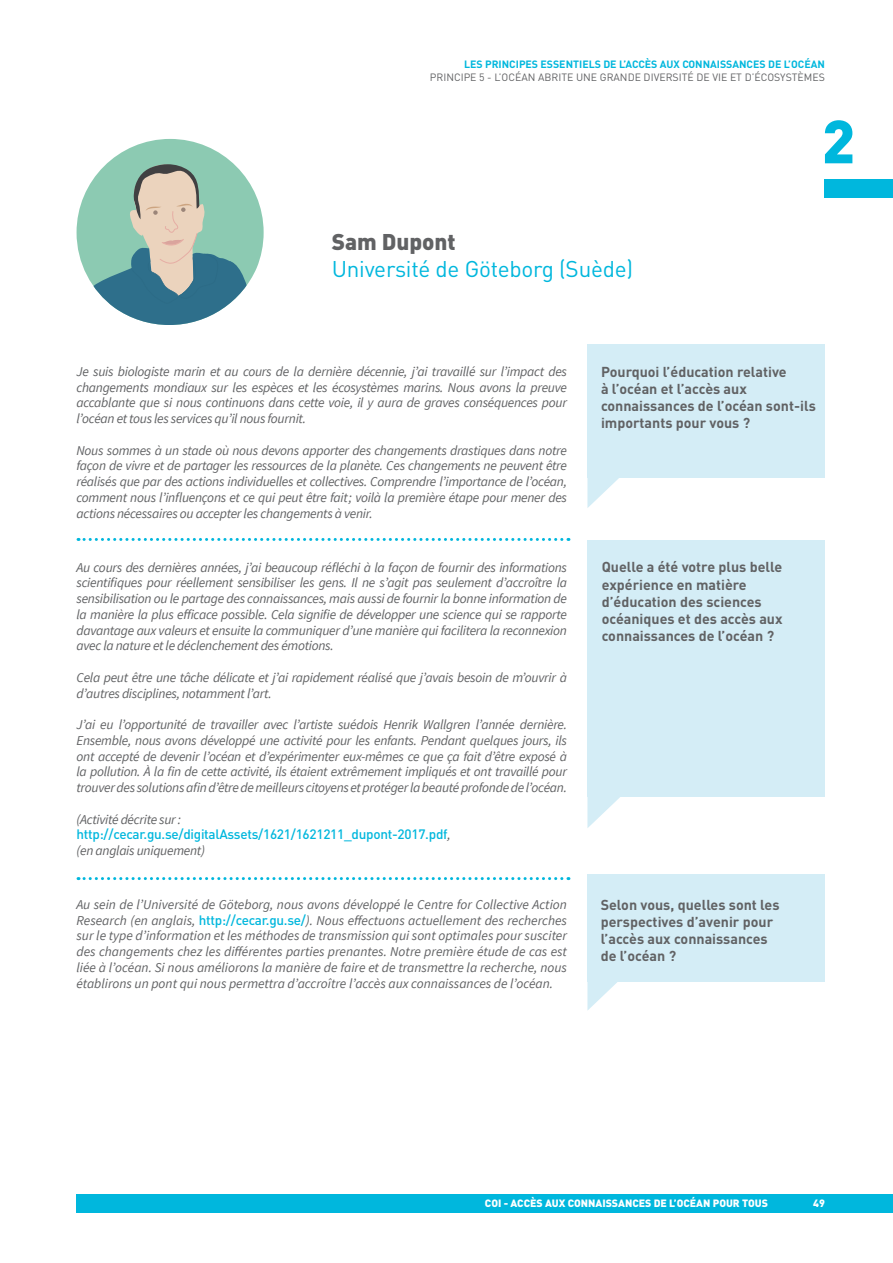
<style>
.page{position:relative;width:893px;height:1263px;background:#fff}
.page>*{position:absolute;margin:0;border:0;box-sizing:border-box;transform-origin:0 0}
.t1{font:900 60px "DINOT";color:#00b7dd}
.t2{font:22.5px "DINOT";letter-spacing:-.01em;color:#00b7dd}
.t3{font:900 22.5px "DINOT";color:#616264}
.t4{font:700 14.25px/17.2px "DINOT";color:#616264}
.t5{font:italic 13.5px/15.8px "Source Sans Pro";letter-spacing:-.02em;color:#616264;text-align:justify}
.t6{font:500 13.5px "DINOT";letter-spacing:-.02em;color:#00b7dd}
.t7{font:10.5px "DINOT";color:#616264}
.t8{font:700 10.5px "DINOT";color:#00b7dd}
.t9{font:900 10.5px "DINOT";color:#fff}
.s1{font-family:"Source Sans Pro";font-weight:400;font-style:italic;color:#616264}
.s2{font-family:"DINOT";font-weight:500;font-style:normal;color:#00b7dd}
</style>
<div class="page">
<div style="left:77px;top:1194px;width:816px;height:18px;background:#00b7dd"></div>
<svg style="left:587px;top:478px;width:32px;height:30px"></svg>
<div style="left:587px;top:344px;width:238px;height:134px;background:#d4edf6"></div>
<svg style="left:587px;top:797px;width:33px;height:31px"></svg>
<div style="left:587px;top:540px;width:238px;height:257px;background:#d4edf6"></div>
<svg style="left:587px;top:982px;width:30px;height:28px"></svg>
<div style="left:587px;top:875px;width:238px;height:107px;background:#d4edf6"></div>
<div style="left:825px;top:179px;width:68px;height:19px;background:#00b7dd"></div>
<svg style="left:78px;top:538px;width:491px;height:3px"></svg>
<svg style="left:78px;top:877px;width:491px;height:3px"></svg>
<svg style="left:77px;top:139px;width:187px;height:186px"></svg>
<p class="t8" style="left:464px;top:57px;width:362px">LES PRINCIPES ESSENTIELS DE L’ACCÈS AUX CONNAISSANCES DE L’OCÉAN</p>
<p class="t7" style="left:430px;top:71px;width:397px">PRINCIPE 5 - L’OCÉAN ABRITE UNE GRANDE DIVERSITÉ DE VIE ET D’ÉCOSYSTÈMES</p>
<h2 class="t3" style="left:332px;top:226px;width:126px">Sam Dupont</h2>
<h2 class="t2" style="left:332px;top:254px;width:303px">Université de Göteborg (Suède)</h2>
<h1 class="t1" style="left:822px;top:101px;width:35px">2</h1>
<p class="t5" style="left:77px;top:363px;width:492px">Je suis biologiste marin et au cours de la dernière décennie, j’ai travaillé sur l’impact des changements mondiaux sur les espèces et les écosystèmes marins. Nous avons la preuve accablante que si nous continuons dans cette voie, il y aura de graves conséquences pour l’océan et tous les services qu’il nous fournit.</p>
<p class="t5" style="left:77px;top:442px;width:492px">Nous sommes à un stade où nous devons apporter des changements drastiques dans notre façon de vivre et de partager les ressources de la planète. Ces changements ne peuvent être réalisés que par des actions individuelles et collectives. Comprendre l’importance de l’océan, comment nous l’influençons et ce qui peut être fait; voilà la première étape pour mener des actions nécessaires ou accepter les changements à venir.</p>
<p class="t5" style="left:77px;top:559px;width:492px">Au cours des dernières années, j’ai beaucoup réfléchi à la façon de fournir des informations scientifiques pour réellement sensibiliser les gens. Il ne s’agit pas seulement d’accroître la sensibilisation ou le partage des connaissances, mais aussi de fournir la bonne information de la manière la plus efficace possible. Cela signifie de développer une science qui se rapporte davantage aux valeurs et ensuite la communiquer d’une manière qui facilitera la reconnexion avec la nature et le déclenchement des émotions.</p>
<p class="t5" style="left:77px;top:669px;width:492px">Cela peut être une tâche délicate et j’ai rapidement réalisé que j’avais besoin de m’ouvrir à d’autres disciplines, notamment l’art.</p>
<p class="t5" style="left:77px;top:717px;width:492px">J’ai eu l’opportunité de travailler avec l’artiste suédois Henrik Wallgren l’année dernière.<br>Ensemble, nous avons développé une activité pour les enfants. Pendant quelques jours, ils ont accepté de devenir l’océan et d’expérimenter eux-mêmes ce que ça fait d’être exposé à la pollution. À la fin de cette activité, ils étaient extrêmement impliqués et ont travaillé pour trouver des solutions afin d’être de meilleurs citoyens et protéger la beauté profonde de l’océan.</p>
<p class="t5" style="left:77px;top:811px;width:106px">(Activité décrite sur :</p>
<p class="t6" style="left:77px;top:826px;width:376px">http://cecar.gu.se/digitalAssets/1621/1621211_dupont-2017.pdf<span class="s1">,</span></p>
<p class="t5" style="left:77px;top:843px;width:130px">(en anglais uniquement)</p>
<p class="t4" style="left:601px;top:362px;width:216px">Pourquoi l’éducation relative<br>à l’océan et l’accès aux connaissances de l’océan sont-ils importants pour vous ?</p>
<p class="t4" style="left:602px;top:558px;width:182px">Quelle a été votre plus belle expérience en matière d’éducation des sciences océaniques et des accès aux connaissances de l’océan ?</p>
<p class="t5" style="left:77px;top:896px;width:492px">Au sein de l’Université de Göteborg, nous avons développé le Centre for Collective Action Research (en anglais, <span class="s2">http://cecar.gu.se/</span>). Nous effectuons actuellement des recherches sur le type d’information et les méthodes de transmission qui sont optimales pour susciter des changements chez les différentes parties prenantes. Notre première étude de cas est liée à l’océan. Si nous améliorons la manière de faire et de transmettre la recherche, nous établirons un pont qui nous permettra d’accroître l’accès aux connaissances de l’océan.</p>
<p class="t4" style="left:601px;top:895px;width:180px">Selon vous, quelles sont les perspectives d’avenir pour l’accès aux connaissances de l’océan ?</p>
<p class="t9" style="left:485px;top:1196px;width:285px">COI - ACCÈS AUX CONNAISSANCES DE L’OCÉAN POUR TOUS</p>
<p class="t9" style="left:813px;top:1196px;width:13px">49</p>
</div>
